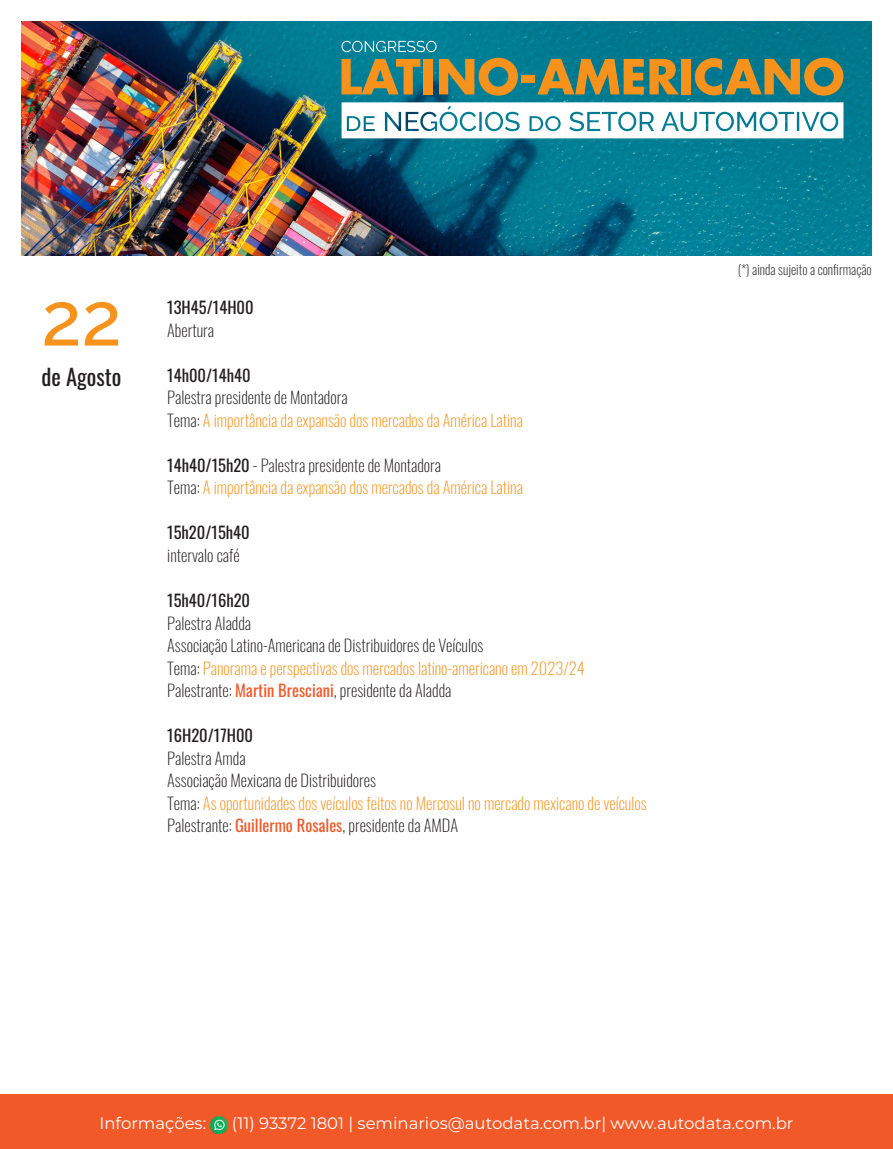
<style>
.page{position:relative;width:893px;height:1149px;background:#fff}
.page>*{position:absolute;margin:0;border:0;box-sizing:border-box;transform-origin:0 0}
.t1{font:500 75px "Raleway";color:#f7931d}
.t2{font:22.5px "Oswald";color:#231f20}
.t3{font:200 16.5px/22.5px "Oswald";color:#231f20}
.t4{font:200 16.5px/22.5px "Oswald";color:#f7931d}
.t5{font:16.5px "Montserrat";color:#fff}
.t6{font:16.5px "Oswald";color:#231f20}
.t7{font:200 13.5px "Oswald";color:#231f20}
.s1{color:#231f20}
.s2{font-weight:400;color:#231f20}
.s3{color:#f7931d}
.s4{font-weight:400;color:#f15929}
</style>
<div class="page">
<img style="left:21px;top:21px;width:851px;height:234px">
<div style="left:0;top:1094px;width:893px;height:54px;background:#f15929"></div>
<img style="left:211px;top:1116px;width:17px;height:17px">
<svg style="left:342px;top:102px;width:501px;height:36px"></svg>
<svg style="left:341px;top:59px;width:79px;height:35px;background:#898952"></svg>
<div style="left:424px;top:59px;width:9px;height:35px;background:#f7931d"></div>
<svg style="left:439px;top:58px;width:79px;height:38px;background:#908a4f"></svg>
<div style="left:522px;top:76px;width:13px;height:7px;background:#f7931d"></div>
<svg style="left:537px;top:59px;width:142px;height:35px;background:#94894a"></svg>
<div style="left:681px;top:59px;width:10px;height:35px;background:#f7931d"></div>
<svg style="left:695px;top:58px;width:148px;height:38px;background:#848650"></svg>
<svg style="left:341px;top:41px;width:96px;height:11px"></svg>
<h1 class="t1" style="left:41px;top:276px;width:82px">22</h1>
<h2 class="t2" style="left:42px;top:356px;width:81px">de Agosto</h2>
<p class="t6" style="left:167px;top:293px;width:88px">13H45/14H00</p>
<p class="t3" style="left:167px;top:317px;width:48px">Abertura</p>
<p class="t6" style="left:167px;top:360px;width:85px">14h00/14h40</p>
<p class="t4" style="left:167px;top:384px;width:357px"><span class="s1">Palestra presidente de Montadora<br>Tema:</span> A importância da expansão dos mercados da América Latina</p>
<p class="t4" style="left:167px;top:452px;width:357px"><span class="s2">14h40/15h20</span> <span class="s1">- Palestra presidente de Montadora<br>Tema:</span> A importância da expansão dos mercados da América Latina</p>
<p class="t6" style="left:167px;top:518px;width:84px">15h20/15h40</p>
<p class="t3" style="left:167px;top:542px;width:74px">intervalo café</p>
<p class="t6" style="left:167px;top:585px;width:84px">15h40/16h20</p>
<p class="t3" style="left:167px;top:609px;width:419px">Palestra Aladda<br>Associação Latino-Americana de Distribuidores de Veículos<br>Tema: <span class="s3">Panorama e perspectivas dos mercados latino-americano em 2023/24<br></span>Palestrante: <span class="s4">Martin Bresciani</span>, presidente da Aladda</p>
<p class="t6" style="left:167px;top:720px;width:87px">16H20/17H00</p>
<p class="t3" style="left:167px;top:744px;width:481px">Palestra Amda<br>Associação Mexicana de Distribuidores<br>Tema: <span class="s3">As oportunidades dos veículos feitos no Mercosul no mercado mexicano de veículos </span>Palestrante: <span class="s4">Guillermo Rosales</span>, presidente da AMDA</p>
<p class="t7" style="left:738px;top:257px;width:135px">(*) ainda sujeito a confirmação</p>
<p class="t5" style="left:99px;top:1111px;width:108px">Informações:</p>
<p class="t5" style="left:232px;top:1111px;width:563px">(11) 93372 1801 | seminarios@autodata.com.br| www.autodata.com.br</p>
</div>
